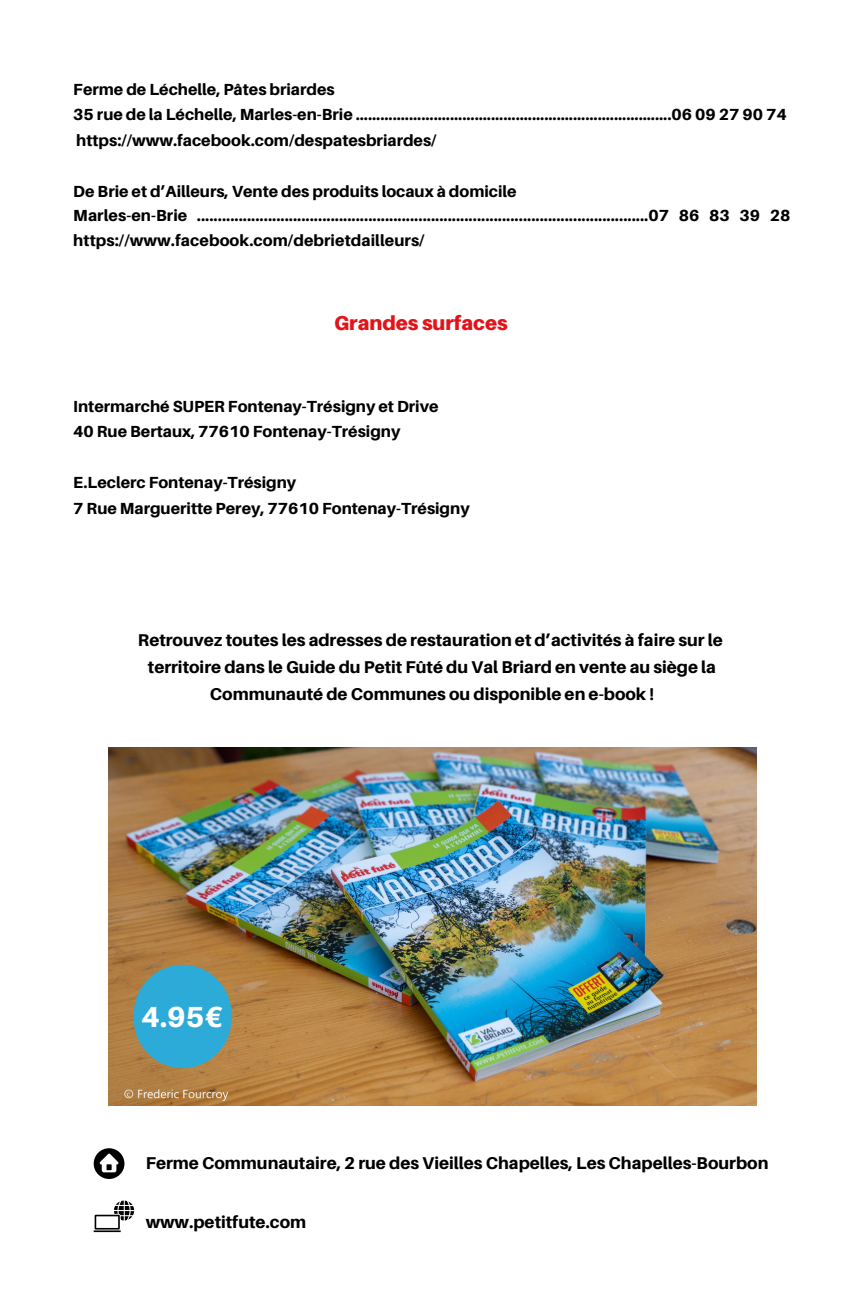
<style>
.page{position:relative;width:864px;height:1296px;background:#fff}
.page>*{position:absolute;margin:0;border:0;box-sizing:border-box;transform-origin:0 0}
.t1{font:800 29.1px "Aileron";color:#fff}
.t2{font:900 20.1px "Aileron";color:#e21419}
.t3{font:800 17.1px/27px "Aileron";color:#000;text-align:center}
.t4{font:800 16.1px/25.5px "Aileron";color:#000}
</style>
<div class="page">
<img style="left:108px;top:747px;width:648px;height:359px">
<svg style="left:94px;top:1148px;width:30px;height:31px"></svg>
<svg style="left:94px;top:1201px;width:40px;height:31px"></svg>
<div style="left:134px;top:965px;width:97px;height:103px;background:#2caad8;border-radius:49px"></div>
<p class="t4" style="left:73px;top:76px;width:715px">Ferme de Léchelle, Pâtes briardes<br>35 rue de la Léchelle, Marles-en-Brie .............................................................................06 09 27 90 74 https://www.facebook.com/despatesbriardes/</p>
<p class="t4" style="left:73px;top:178px;width:719px;line-height:24.8px">De Brie et d’Ailleurs, Vente des produits locaux à domicile<br>Marles-en-Brie ............................................................................................................07 86 83 39 28 https://www.facebook.com/debrietdailleurs/</p>
<p class="t2" style="left:334px;top:311px;width:175px">Grandes surfaces</p>
<p class="t4" style="left:73px;top:393px;width:367px">Intermarché SUPER Fontenay-Trésigny et Drive<br>40 Rue Bertaux, 77610 Fontenay-Trésigny</p>
<p class="t4" style="left:73px;top:470px;width:398px">E.Leclerc Fontenay-Trésigny<br>7 Rue Margueritte Perey, 77610 Fontenay-Trésigny</p>
<p class="t3" style="left:138px;top:626px;width:586px">Retrouvez toutes les adresses de restauration et d’activités à faire sur le territoire dans le Guide du Petit Fûté du Val Briard en vente au siège la<br>Communauté de Communes ou disponible en e-book !</p>
<h1 class="t1" style="left:141px;top:999px;width:84px">4.95€</h1>
<p class="t3" style="left:146px;top:1149px;width:624px">Ferme Communautaire, 2 rue des Vieilles Chapelles, Les Chapelles-Bourbon</p>
<p class="t3" style="left:146px;top:1208px;width:162px">www.petitfute.com</p>
</div>
